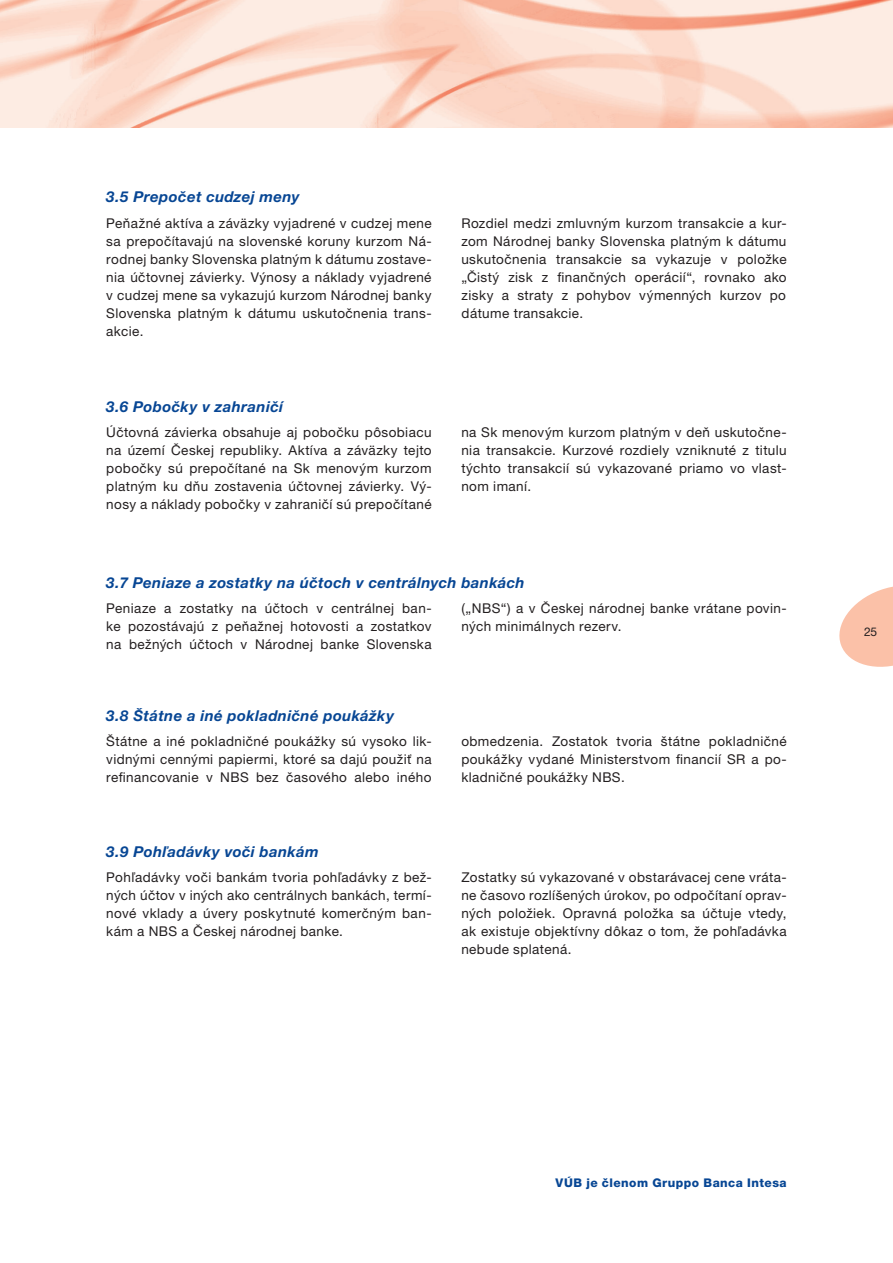
<style>
.page{position:relative;width:893px;height:1263px;background:#fff}
.page>*{position:absolute;margin:0;border:0;box-sizing:border-box;transform-origin:0 0}
.t1{font:italic 700 15px "Helvetica Neue CE";letter-spacing:.025em;color:#074694}
.t2{font:13.5px/18px "Helvetica Neue CE";letter-spacing:.03em;color:#231f20;text-align:justify}
.t3{font:800 12px "Helvetica Neue CE";letter-spacing:.04em;color:#074694}
.t4{font:12px "Helvetica Neue CE";color:#231f20}
</style>
<div class="page">
<svg style="left:839px;top:586px;width:54px;height:81px"></svg>
<img style="left:0;top:0;width:893px;height:128px">
<p class="t1" style="left:106px;top:192px;width:195px">3.5 Prepočet cudzej meny</p>
<p class="t2" style="left:106px;top:215px;width:327px">Peňažné aktíva a záväzky vyjadrené v cudzej mene sa prepočítavajú na slovenské koruny kurzom Ná&shy;rodnej banky Slovenska platným k dátumu zostave&shy;nia účtovnej závierky. Výnosy a náklady vyjadrené v cudzej mene sa vykazujú kurzom Národnej banky Slovenska platným k dátumu uskutočnenia trans&shy;akcie.</p>
<p class="t2" style="left:461px;top:215px;width:327px">Rozdiel medzi zmluvným kurzom transakcie a kur&shy;zom Národnej banky Slovenska platným k dátumu uskutočnenia transakcie sa vykazuje v položke „Čistý zisk z finančných operácií“, rovnako ako zisky a straty z pohybov výmenných kurzov po dátume transakcie.</p>
<p class="t1" style="left:106px;top:401px;width:178px">3.6 Pobočky v zahraničí</p>
<p class="t2" style="left:106px;top:425px;width:327px">Účtovná závierka obsahuje aj pobočku pôsobiacu na území Českej republiky. Aktíva a záväzky tejto pobočky sú prepočítané na Sk menovým kurzom platným ku dňu zostavenia účtovnej závierky. Vý&shy;nosy a náklady pobočky v zahraničí sú prepočítané</p>
<p class="t2" style="left:461px;top:425px;width:327px">na Sk menovým kurzom platným v deň uskutočne&shy;nia transakcie. Kurzové rozdiely vzniknuté z titulu týchto transakcií sú vykazované priamo vo vlast&shy;nom imaní.</p>
<p class="t1" style="left:106px;top:577px;width:420px">3.7 Peniaze a zostatky na účtoch v centrálnych bankách</p>
<p class="t2" style="left:106px;top:600px;width:327px">Peniaze a zostatky na účtoch v centrálnej ban&shy;ke pozostávajú z peňažnej hotovosti a zostatkov na bežných účtoch v Národnej banke Slovenska</p>
<p class="t2" style="left:461px;top:600px;width:327px">(„NBS“) a v Českej národnej banke vrátane povin&shy;ných minimálnych rezerv.</p>
<p class="t1" style="left:106px;top:710px;width:289px">3.8 Štátne a iné pokladničné poukážky</p>
<p class="t2" style="left:106px;top:733px;width:327px">Štátne a iné pokladničné poukážky sú vysoko lik&shy;vidnými cennými papiermi, ktoré sa dajú použiť na refinancovanie v NBS bez časového alebo iného</p>
<p class="t2" style="left:461px;top:733px;width:327px">obmedzenia. Zostatok tvoria štátne pokladničné poukážky vydané Ministerstvom financií SR a po&shy;kladničné poukážky NBS.</p>
<p class="t1" style="left:106px;top:846px;width:214px">3.9 Pohľadávky voči bankám</p>
<p class="t2" style="left:106px;top:870px;width:327px">Pohľadávky voči bankám tvoria pohľadávky z bež&shy;ných účtov v iných ako centrálnych bankách, termí&shy;nové vklady a úvery poskytnuté komerčným ban&shy;kám a NBS a Českej národnej banke.</p>
<p class="t2" style="left:461px;top:870px;width:327px">Zostatky sú vykazované v obstarávacej cene vráta&shy;ne časovo rozlíšených úrokov, po odpočítaní oprav&shy;ných položiek. Opravná položka sa účtuje vtedy, ak existuje objektívny dôkaz o tom, že pohľadávka nebude splatená.</p>
<p class="t4" style="left:864px;top:627px;width:15px">25</p>
<p class="t3" style="left:556px;top:1178px;width:233px">VÚB je členom Gruppo Banca Intesa</p>
</div>
